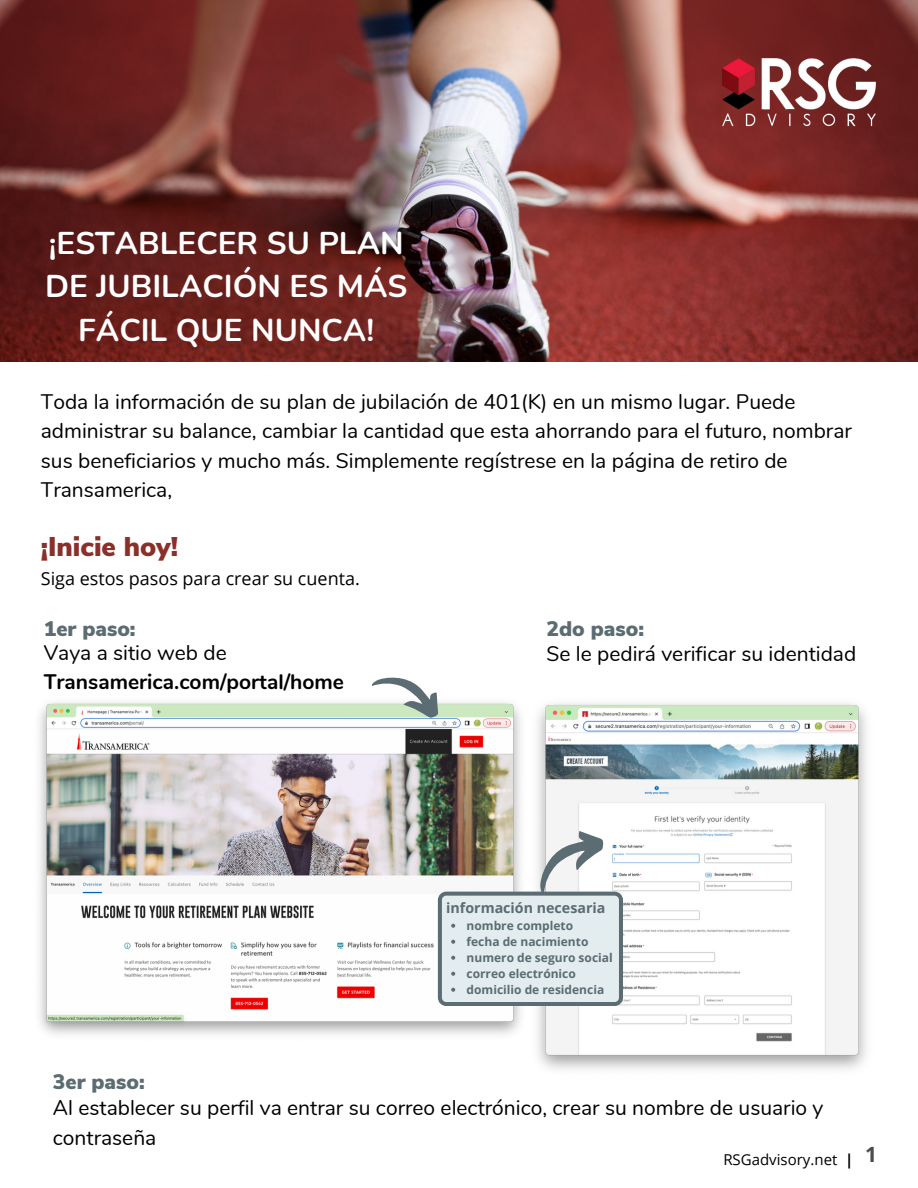
<style>
.page{position:relative;width:918px;height:1188px;background:#fff}
.page>*{position:absolute;margin:0;border:0;box-sizing:border-box;transform-origin:0 0}
.t1{font:700 31.5px/43.8px "Nunito";color:#fff;text-align:center}
.t2{font:900 27px "Nunito Sans";color:#8b2f2a}
.t3{font:21px/29.2px "Nunito";color:#000}
.t4{font:700 21px/29.2px "Nunito";color:#000}
.t5{font:900 21px "Nunito Sans";color:#5b6c72}
.t6{font:700 21px "Open Sans";color:#4f4a48}
.t7{font:18px "Open Sans";color:#000}
.t8{font:15px "Open Sans";color:#000}
.t9{font:700 14.25px "Open Sans";color:#5b6c72}
.t10{font:700 12px "Open Sans";color:#5b6c72}
.s1{font-weight:400}
.s2{font-weight:700}
</style>
<div class="page">
<img style="left:39px;top:702px;width:482px;height:333px">
<img style="left:0;top:0;width:918px;height:361px">
<svg style="left:370px;top:677px;width:76px;height:43px"></svg>
<img style="left:721px;top:14px;width:156px;height:156px">
<img style="left:537px;top:703px;width:330px;height:367px">
<svg style="left:438px;top:823px;width:185px;height:183px"></svg>
<h4 class="t1" style="left:45px;top:221px;width:364px">¡ESTABLECER SU PLAN<br>DE JUBILACIÓN ES MÁS<br>FÁCIL QUE NUNCA!</h4>
<h2 class="t3" style="left:41px;top:388px;width:813px">Toda la información de su plan de jubilación de 401(K) en un mismo lugar. Puede administrar su balance, cambiar la cantidad que esta ahorrando para el futuro, nombrar sus beneficiarios y mucho más. Simplemente regístrese en la página de retiro de Transamerica,</h2>
<h5 class="t2" style="left:41px;top:529px;width:139px">¡Inicie hoy!</h5>
<h3 class="t7" style="left:41px;top:565px;width:321px">Siga estos pasos para crear su cuenta.</h3>
<h4 class="t5" style="left:44px;top:615px;width:93px">1er paso:</h4>
<h4 class="t5" style="left:546px;top:615px;width:99px">2do paso:</h4>
<p class="t3" style="left:546px;top:639px;width:311px">Se le pedirá verificar su identidad</p>
<h3 class="t4" style="left:44px;top:639px;width:302px"><span class="s1">Vaya a sitio web de<br></span>Transamerica.com/portal/home</h3>
<p class="t9" style="left:446px;top:898px;width:161px">información necesaria</p>
<p class="t10" style="left:467px;top:917px;width:108px">nombre completo</p>
<p class="t10" style="left:467px;top:933px;width:123px">fecha de nacimiento</p>
<p class="t10" style="left:467px;top:949px;width:148px">numero de seguro social</p>
<h3 class="t10" style="left:467px;top:965px;width:111px">correo electrónico</h3>
<h4 class="t10" style="left:467px;top:981px;width:139px">domicilio de residencia</h4>
<p class="t5" style="left:53px;top:1067px;width:93px">3er paso:</p>
<p class="t3" style="left:53px;top:1094px;width:772px">Al establecer su perfil va entrar su correo electrónico, crear su nombre de usuario y contraseña</p>
<p class="t8" style="left:723px;top:1149px;width:132px">RSGadvisory.net <span class="s2">|</span></p>
<h6 class="t6" style="left:865px;top:1140px;width:13px">1</h6>
</div>
